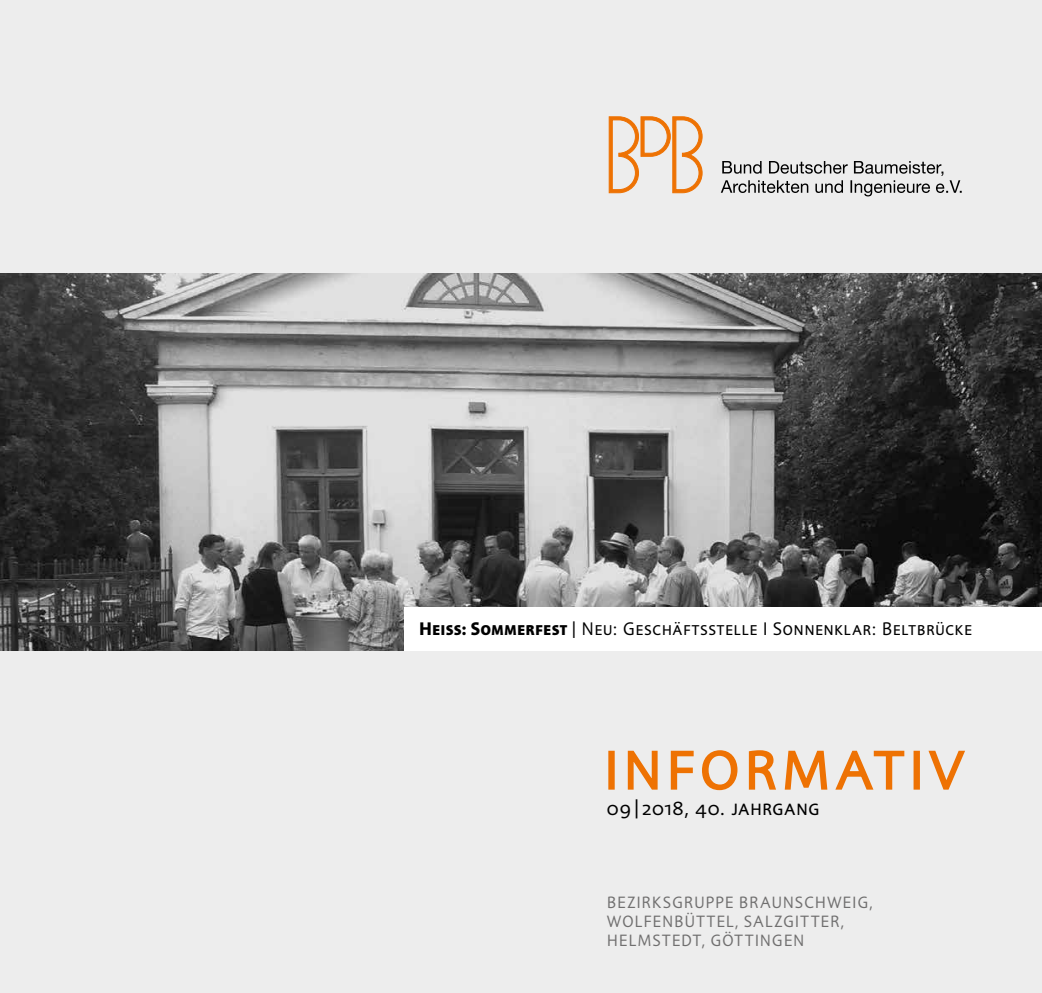
<style>
.page{position:relative;width:1042px;height:993px;background:#fff}
.page>*{position:absolute;margin:0;border:0;box-sizing:border-box;transform-origin:0 0}
.t1{font:51.62px "Informa Pro";letter-spacing:.08em;color:#ee7203;scale:1.05 1}
.t2{font:20.12px "Informa Pro";letter-spacing:.005em;color:#000}
.t3{font:17.5px "Informa Pro";letter-spacing:.02em;color:#000}
.t4{font:15.75px/18.9px "Informa Pro";letter-spacing:.045em;color:#706f6f}
.s1{font-weight:700}
</style>
<div class="page">
<div style="left:0;top:0;width:1042px;height:273px;background:#ededed"></div>
<div style="left:0;top:650px;width:1042px;height:342px;background:#ededed"></div>
<svg style="left:721px;top:161px;width:240px;height:35px"></svg>
<svg style="left:609px;top:116px;width:93px;height:77px"></svg>
<img style="left:0;top:273px;width:1042px;height:377px">
<div style="left:404px;top:606px;width:638px;height:44px;background:#fff"></div>
<div style="left:608px;top:750px;width:7px;height:39px;border:2px solid #ee7203"></div>
<svg style="left:627px;top:750px;width:31px;height:40px"></svg>
<svg style="left:670px;top:750px;width:24px;height:40px"></svg>
<svg style="left:702px;top:750px;width:36px;height:40px"></svg>
<svg style="left:748px;top:750px;width:28px;height:40px"></svg>
<svg style="left:784px;top:750px;width:44px;height:40px"></svg>
<svg style="left:835px;top:750px;width:70px;height:40px"></svg>
<div style="left:913px;top:750px;width:7px;height:39px;border:2px solid #ee7203"></div>
<svg style="left:928px;top:750px;width:37px;height:40px"></svg>
<p class="t3" style="left:419px;top:618px;width:555px"><span class="s1">Heiss: Sommerfest</span> | Neu: Geschäftsstelle I Sonnenklar: Beltbrücke</p>
<h1 class="t1" style="left:604px;top:738px;width:345px">INFORMATIV</h1>
<p class="t2" style="left:606px;top:795px;width:215px">09| 2018, 40. jahrgang</p>
<p class="t4" style="left:607px;top:892px;width:268px">BEZIRKSGRUPPE BRAUNSCHWEIG,<br>WOLFENBÜTTEL, SALZGITTER,<br>HELMSTEDT, GÖTTINGEN</p>
</div>
